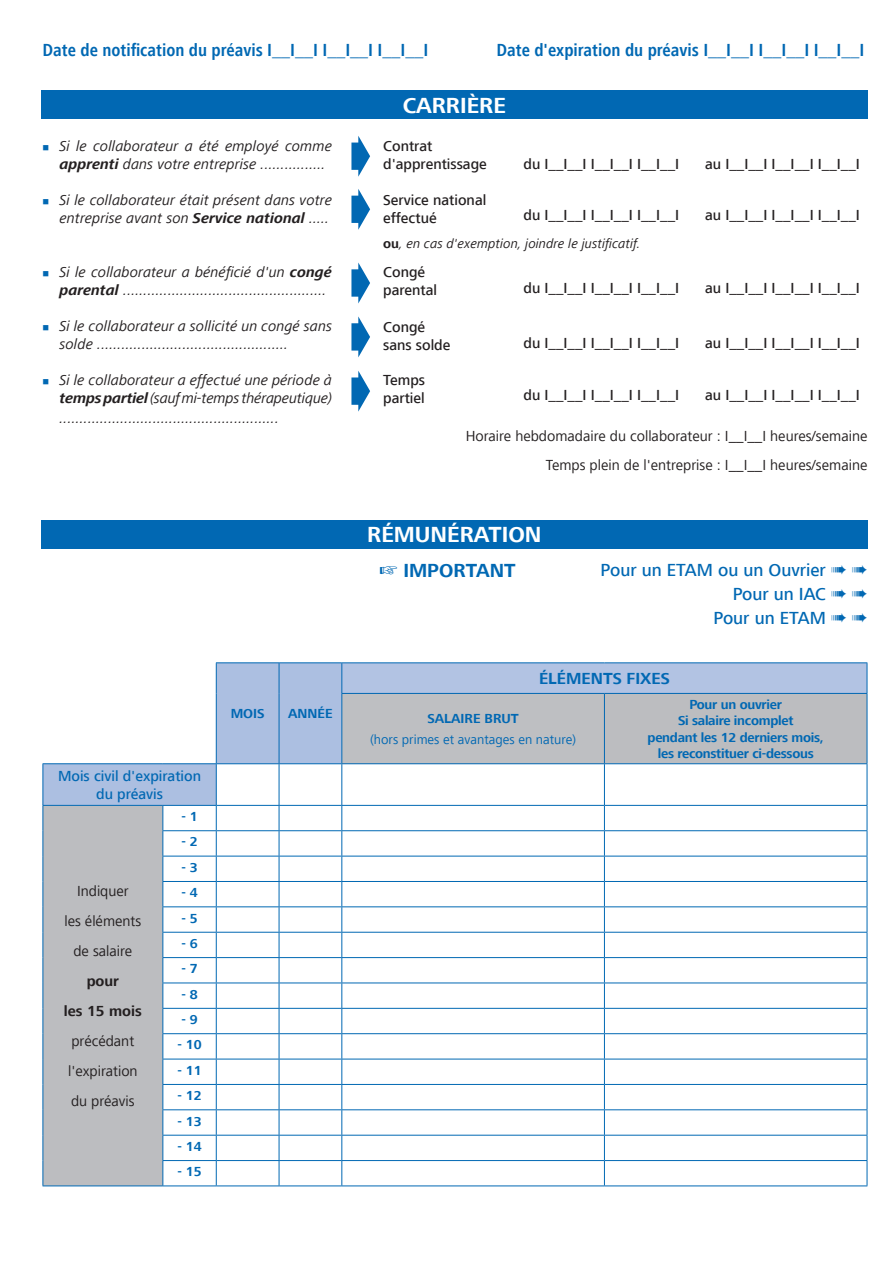
<style>
.page{position:relative;width:893px;height:1263px;background:#fff}
.page>*{position:absolute;margin:0;border:0;box-sizing:border-box;transform-origin:0 0}
.t1{font:700 22.5px "Frutiger Next LT";color:#fff}
.t2{font:700 19.5px "Frutiger Next LT";color:#0168b3}
.t3{font:700 condensed 18px "Frutiger Next LT";color:#0168b3}
.t4{font:500 18px/24px "Frutiger Next LT";color:#0168b3;text-align:right}
.t5{font:700 16.5px "Frutiger Next LT";color:#0168b3}
.t6{font:italic 15px/18px "Frutiger Next LT";color:#231f20}
.t7{font:500 15px/18px "Frutiger Next LT";color:#231f20}
.t8{font:15px/30px "Frutiger Next LT";color:#231f20;text-align:center}
.t9{font:500 15px/18px "Frutiger Next LT";color:#0168b3;text-align:center}
.t10{font:700 15px/30px "Frutiger Next LT";color:#231f20;text-align:center}
.t11{font:700 13.5px/16.2px "Frutiger Next LT";letter-spacing:-.02em;color:#0168b3;text-align:center}
.t12{font:italic 13.5px "Frutiger Next LT";color:#231f20}
.t13{font:13.5px "Frutiger Next LT";color:#0168b3}
.t14{font:700 13.5px "Frutiger Next LT";color:#0168b3}
.s1{color:#0168b3}
.s2{font-weight:700}
.s3{font-weight:700;font-style:normal}
</style>
<div class="page">
<div style="left:41px;top:91px;width:826px;height:28px;background:#0168b3"></div>
<div style="left:41px;top:520px;width:826px;height:29px;background:#0168b3"></div>
<div style="left:342px;top:663px;width:525px;height:30px;background:#b2c3e3"></div>
<svg style="left:342px;top:694px;width:525px;height:491px"></svg>
<hr style="left:216px;top:662px;width:63px;height:1px;background:#0168b3">
<hr style="left:279px;top:662px;width:63px;height:1px;background:#0168b3">
<hr style="left:342px;top:662px;width:262px;height:1px;background:#0168b3">
<hr style="left:604px;top:662px;width:263px;height:1px;background:#0168b3">
<hr style="left:867px;top:663px;width:1px;height:30px;background:#0168b3">
<hr style="left:341px;top:693px;width:263px;height:1px;background:#0168b3">
<hr style="left:604px;top:693px;width:263px;height:1px;background:#0168b3">
<hr style="left:604px;top:694px;width:1px;height:69px;background:#0168b3">
<hr style="left:867px;top:694px;width:1px;height:69px;background:#0168b3">
<hr style="left:342px;top:763px;width:262px;height:1px;background:#0168b3">
<hr style="left:604px;top:763px;width:263px;height:1px;background:#0168b3">
<hr style="left:604px;top:764px;width:1px;height:41px;background:#0168b3">
<hr style="left:867px;top:764px;width:1px;height:41px;background:#0168b3">
<hr style="left:43px;top:1185px;width:120px;height:1px;background:#0168b3">
<hr style="left:342px;top:805px;width:262px;height:1px;background:#0168b3">
<hr style="left:604px;top:805px;width:263px;height:1px;background:#0168b3">
<hr style="left:342px;top:830px;width:262px;height:1px;background:#0168b3">
<hr style="left:604px;top:830px;width:263px;height:1px;background:#0168b3">
<hr style="left:342px;top:856px;width:262px;height:1px;background:#0168b3">
<hr style="left:604px;top:856px;width:263px;height:1px;background:#0168b3">
<hr style="left:342px;top:881px;width:262px;height:1px;background:#0168b3">
<hr style="left:604px;top:881px;width:263px;height:1px;background:#0168b3">
<hr style="left:342px;top:906px;width:262px;height:1px;background:#0168b3">
<hr style="left:604px;top:906px;width:263px;height:1px;background:#0168b3">
<hr style="left:342px;top:932px;width:262px;height:1px;background:#0168b3">
<hr style="left:604px;top:932px;width:263px;height:1px;background:#0168b3">
<hr style="left:342px;top:957px;width:262px;height:1px;background:#0168b3">
<hr style="left:604px;top:957px;width:263px;height:1px;background:#0168b3">
<hr style="left:342px;top:982px;width:262px;height:1px;background:#0168b3">
<hr style="left:604px;top:982px;width:263px;height:1px;background:#0168b3">
<hr style="left:342px;top:1008px;width:262px;height:1px;background:#0168b3">
<hr style="left:604px;top:1008px;width:263px;height:1px;background:#0168b3">
<hr style="left:342px;top:1033px;width:262px;height:1px;background:#0168b3">
<hr style="left:604px;top:1033px;width:263px;height:1px;background:#0168b3">
<hr style="left:342px;top:1059px;width:262px;height:1px;background:#0168b3">
<hr style="left:604px;top:1059px;width:263px;height:1px;background:#0168b3">
<hr style="left:342px;top:1084px;width:262px;height:1px;background:#0168b3">
<hr style="left:604px;top:1084px;width:263px;height:1px;background:#0168b3">
<hr style="left:342px;top:1109px;width:262px;height:1px;background:#0168b3">
<hr style="left:604px;top:1109px;width:263px;height:1px;background:#0168b3">
<hr style="left:342px;top:1135px;width:262px;height:1px;background:#0168b3">
<hr style="left:604px;top:1135px;width:263px;height:1px;background:#0168b3">
<hr style="left:342px;top:1160px;width:262px;height:1px;background:#0168b3">
<svg style="left:43px;top:663px;width:299px;height:522px"></svg>
<hr style="left:604px;top:1160px;width:263px;height:1px;background:#0168b3">
<svg style="left:604px;top:806px;width:1px;height:379px"></svg>
<svg style="left:867px;top:806px;width:1px;height:379px"></svg>
<hr style="left:163px;top:1185px;width:53px;height:1px;background:#0168b3">
<hr style="left:216px;top:1185px;width:63px;height:1px;background:#0168b3">
<hr style="left:279px;top:1185px;width:63px;height:1px;background:#0168b3">
<hr style="left:342px;top:1185px;width:262px;height:1px;background:#0168b3">
<hr style="left:604px;top:1185px;width:263px;height:1px;background:#0168b3">
<p class="t3" style="left:43px;top:40px;width:387px">Date de notification du préavis I__I__I I__I__I I__I__I</p>
<p class="t3" style="left:496px;top:40px;width:370px">Date d'expiration du préavis I__I__I I__I__I I__I__I</p>
<h1 class="t1" style="left:403px;top:93px;width:105px">CARRIèRE</h1>
<p class="t6" style="left:60px;top:137px;width:274px;text-indent:-17px"><span class="s1">■</span> Si le collaborateur a été employé comme <span class="s2">apprenti</span> dans votre entreprise ................</p>
<p class="t6" style="left:43px;top:191px;width:291px;text-align:right"><span class="s1">■</span> Si le collaborateur était présent dans votre entreprise avant son <span class="s2">Service national</span> .....</p>
<p class="t6" style="left:60px;top:263px;width:274px;text-indent:-17px"><span class="s1">■</span> Si le collaborateur a bénéficié d'un <span class="s2">congé parental</span> ..................................................</p>
<p class="t6" style="left:60px;top:317px;width:274px;text-indent:-17px"><span class="s1">■</span> Si le collaborateur a sollicité un congé sans solde ...............................................</p>
<p class="t6" style="left:43px;top:371px;width:291px;text-align:right"><span class="s1">■</span> Si le collaborateur a effectué une période à <span class="s2">temps partiel</span> (sauf mi-temps thérapeutique)</p>
<p class="t6" style="left:60px;top:409px;width:221px">......................................................</p>
<p class="t9" style="left:58px;top:767px;width:145px">Mois civil d'expiration du préavis</p>
<p class="t8" style="left:64px;top:876px;width:78px">Indiquer<br>les éléments de salaire</p>
<p class="t10" style="left:64px;top:966px;width:79px">pour<br>les 15 mois</p>
<p class="t8" style="left:68px;top:1026px;width:71px;text-align:left">précédant l'expiration du préavis</p>
<p class="t11" style="left:181px;top:808px;width:18px">- 1</p>
<p class="t11" style="left:181px;top:834px;width:18px">- 2</p>
<p class="t11" style="left:181px;top:859px;width:18px">- 3</p>
<p class="t11" style="left:181px;top:885px;width:18px">- 4</p>
<p class="t11" style="left:181px;top:910px;width:18px">- 5</p>
<p class="t11" style="left:181px;top:935px;width:18px">- 6</p>
<p class="t11" style="left:181px;top:961px;width:18px">- 7</p>
<p class="t11" style="left:181px;top:986px;width:18px">- 8</p>
<p class="t11" style="left:181px;top:1011px;width:18px">- 9</p>
<p class="t11" style="left:177px;top:1037px;width:26px">- 10</p>
<p class="t11" style="left:177px;top:1062px;width:26px">- 11</p>
<p class="t11" style="left:177px;top:1087px;width:26px">- 12</p>
<p class="t11" style="left:177px;top:1113px;width:26px">- 13</p>
<p class="t11" style="left:177px;top:1138px;width:26px">- 14</p>
<p class="t11" style="left:177px;top:1164px;width:26px">- 15</p>
<p class="t11" style="left:231px;top:705px;width:35px">MOIS</p>
<p class="t11" style="left:288px;top:705px;width:46px">ANNéE</p>
<p class="t7" style="left:383px;top:137px;width:105px">Contrat d'apprentissage</p>
<p class="t7" style="left:383px;top:191px;width:105px">Service national effectué</p>
<p class="t12" style="left:383px;top:236px;width:259px"><span class="s3">ou</span>, en cas d'exemption, joindre le justificatif.</p>
<p class="t7" style="left:383px;top:263px;width:55px">Congé parental</p>
<p class="t7" style="left:383px;top:318px;width:69px">Congé sans solde</p>
<p class="t7" style="left:383px;top:371px;width:43px">Temps partiel</p>
<p class="t7" style="left:524px;top:155px;width:157px">du I__I__I I__I__I I__I__I</p>
<p class="t7" style="left:705px;top:155px;width:156px">au I__I__I I__I__I I__I__I</p>
<p class="t7" style="left:524px;top:206px;width:157px">du I__I__I I__I__I I__I__I</p>
<p class="t7" style="left:705px;top:206px;width:156px">au I__I__I I__I__I I__I__I</p>
<p class="t7" style="left:524px;top:279px;width:157px">du I__I__I I__I__I I__I__I</p>
<p class="t7" style="left:705px;top:279px;width:156px">au I__I__I I__I__I I__I__I</p>
<p class="t7" style="left:524px;top:334px;width:157px">du I__I__I I__I__I I__I__I</p>
<p class="t7" style="left:705px;top:334px;width:156px">au I__I__I I__I__I I__I__I</p>
<p class="t7" style="left:524px;top:386px;width:157px">du I__I__I I__I__I I__I__I</p>
<p class="t7" style="left:705px;top:386px;width:156px">au I__I__I I__I__I I__I__I</p>
<p class="t8" style="left:466px;top:421px;width:403px">Horaire hebdomadaire du collaborateur : I__I__I heures/semaine</p>
<p class="t8" style="left:546px;top:449px;width:323px">Temps plein de l'entreprise : I__I__I heures/semaine</p>
<h1 class="t1" style="left:367px;top:522px;width:176px">RéMUNéRATION</h1>
<h2 class="t2" style="left:380px;top:560px;width:138px">☞ IMpORTANT</h2>
<p class="t4" style="left:601px;top:558px;width:268px">Pour un ETAM ou un Ouvrier ➠ ➠<br>Pour un IAC ➠ ➠<br>Pour un ETAM ➠ ➠</p>
<p class="t5" style="left:539px;top:669px;width:132px">éLéMENTS FIXES</p>
<p class="t14" style="left:427px;top:711px;width:93px">SALAIRE BRUT</p>
<p class="t13" style="left:370px;top:732px;width:207px">(hors primes et avantages en nature)</p>
<p class="t11" style="left:648px;top:696px;width:178px">pour un ouvrier<br>Si salaire incomplet<br>pendant les 12 derniers mois, les reconstituer ci-dessous</p>
</div>
